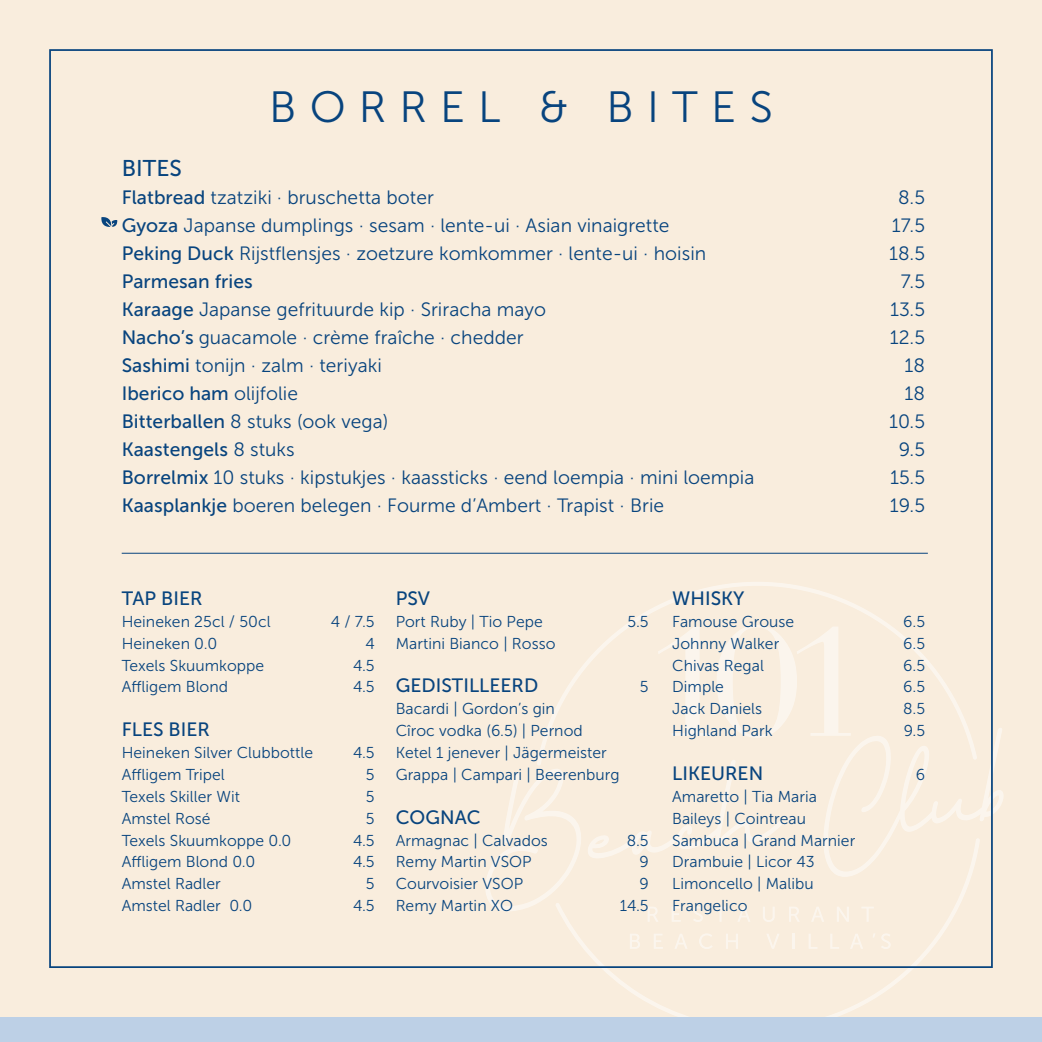
<style>
.page{position:relative;width:1042px;height:1042px;background:#f9eddd}
.page>*{position:absolute;margin:0;border:0;box-sizing:border-box;transform-origin:0 0}
.t1{font:43.75px "Museo Sans 300";letter-spacing:.3em;color:#08447e}
.t2{font:22.75px "Museo Sans 500";color:#08447e}
.t3{font:19.25px "Museo Sans 300";color:#08447e}
.t4{font:19.25px "Museo Sans 500";color:#08447e}
.t5{font:15.75px/21.9px "Museo Sans 300";color:#08447e}
.s1{font-family:"Museo Sans 500"}
.s2{font-family:"Museo Sans 300"}
</style>
<div class="page">
<svg style="left:626px;top:582px;width:263px;height:43px"></svg>
<svg style="left:565px;top:922px;width:385px;height:95px"></svg>
<svg style="left:486px;top:625px;width:517px;height:297px"></svg>
<svg style="left:630px;top:933px;width:10px;height:16px"></svg>
<svg style="left:654px;top:933px;width:9px;height:16px"></svg>
<svg style="left:674px;top:933px;width:13px;height:16px"></svg>
<svg style="left:699px;top:933px;width:14px;height:16px"></svg>
<svg style="left:726px;top:933px;width:12px;height:16px"></svg>
<svg style="left:766px;top:933px;width:13px;height:16px"></svg>
<svg style="left:792px;top:933px;width:2px;height:16px"></svg>
<svg style="left:808px;top:933px;width:9px;height:16px"></svg>
<svg style="left:830px;top:933px;width:9px;height:16px"></svg>
<svg style="left:850px;top:933px;width:13px;height:16px"></svg>
<svg style="left:872px;top:933px;width:3px;height:4px"></svg>
<svg style="left:881px;top:933px;width:10px;height:16px"></svg>
<div style="left:0;top:1017px;width:1042px;height:25px;background:#bdd0e6"></div>
<hr style="left:122px;top:553px;width:806px;height:1px;background:#08447e">
<svg style="left:101px;top:217px;width:16px;height:10px"></svg>
<h1 class="t1" style="left:269px;top:83px;width:505px">BORREL &amp; BITES</h1>
<h2 class="t2" style="left:122px;top:156px;width:62px">BITES</h2>
<p class="t3" style="left:122px;top:187px;width:314px"><span class="s1">Flatbread</span> tzatziki · bruschetta boter</p>
<p class="t3" style="left:898px;top:187px;width:28px">8.5</p>
<p class="t3" style="left:122px;top:215px;width:549px"><span class="s1">Gyoza</span> Japanse dumplings · sesam · lente-ui · Asian vinaigrette</p>
<p class="t3" style="left:892px;top:215px;width:35px">17.5</p>
<p class="t3" style="left:122px;top:243px;width:586px"><span class="s1">Peking Duck</span> Rijstflensjes · zoetzure komkommer · lente-ui · hoisin</p>
<p class="t3" style="left:889px;top:243px;width:37px">18.5</p>
<p class="t4" style="left:122px;top:271px;width:132px">Parmesan fries</p>
<p class="t3" style="left:901px;top:271px;width:26px">7.5</p>
<p class="t3" style="left:122px;top:299px;width:426px"><span class="s1">Karaage</span> Japanse gefrituurde kip · Sriracha mayo</p>
<p class="t3" style="left:890px;top:299px;width:37px">13.5</p>
<p class="t3" style="left:122px;top:327px;width:403px"><span class="s1">Nacho’s</span> guacamole · crème fraîche · chedder</p>
<p class="t3" style="left:889px;top:327px;width:37px">12.5</p>
<p class="t3" style="left:122px;top:355px;width:262px"><span class="s1">Sashimi</span> tonijn · zalm · teriyaki</p>
<p class="t3" style="left:904px;top:355px;width:22px">18</p>
<p class="t4" style="left:122px;top:383px;width:178px">Iberico ham <span class="s2">olijfolie</span></p>
<p class="t3" style="left:904px;top:383px;width:22px">18</p>
<p class="t3" style="left:122px;top:411px;width:268px"><span class="s1">Bitterballen</span> 8 stuks (ook vega)</p>
<p class="t3" style="left:889px;top:411px;width:38px">10.5</p>
<p class="t4" style="left:122px;top:439px;width:175px">Kaastengels <span class="s2">8 stuks</span></p>
<p class="t3" style="left:899px;top:439px;width:28px">9.5</p>
<p class="t3" style="left:122px;top:467px;width:634px"><span class="s1">Borrelmix</span> 10 stuks · kipstukjes · kaassticks · eend loempia · mini loempia</p>
<p class="t3" style="left:890px;top:467px;width:37px">15.5</p>
<p class="t3" style="left:122px;top:495px;width:544px"><span class="s1">Kaasplankje</span> boeren belegen · Fourme d’Ambert · Trapist · Brie</p>
<p class="t3" style="left:890px;top:495px;width:37px">19.5</p>
<p class="t4" style="left:122px;top:588px;width:82px">TAP BIER</p>
<p class="t5" style="left:122px;top:610px;width:150px">Heineken 25cl / 50cl</p>
<p class="t5" style="left:331px;top:610px;width:45px">4 / 7.5</p>
<p class="t5" style="left:122px;top:632px;width:97px">Heineken 0.0</p>
<p class="t5" style="left:365px;top:632px;width:11px">4</p>
<p class="t5" style="left:122px;top:654px;width:144px">Texels Skuumkoppe</p>
<p class="t5" style="left:353px;top:654px;width:23px">4.5</p>
<p class="t5" style="left:122px;top:676px;width:108px">Affligem Blond</p>
<p class="t5" style="left:353px;top:676px;width:23px">4.5</p>
<p class="t4" style="left:122px;top:719px;width:90px">FLES BIER</p>
<p class="t5" style="left:122px;top:742px;width:193px">Heineken Silver Clubbottle</p>
<p class="t5" style="left:353px;top:742px;width:23px">4.5</p>
<p class="t5" style="left:122px;top:764px;width:104px">Affligem Tripel</p>
<p class="t5" style="left:366px;top:764px;width:10px">5</p>
<p class="t5" style="left:122px;top:785px;width:120px">Texels Skiller Wit</p>
<p class="t5" style="left:366px;top:785px;width:10px">5</p>
<p class="t5" style="left:122px;top:807px;width:90px">Amstel Rosé</p>
<p class="t5" style="left:366px;top:807px;width:10px">5</p>
<p class="t5" style="left:122px;top:829px;width:171px">Texels Skuumkoppe 0.0</p>
<p class="t5" style="left:353px;top:829px;width:23px">4.5</p>
<p class="t5" style="left:122px;top:851px;width:135px">Affligem Blond 0.0</p>
<p class="t5" style="left:353px;top:851px;width:23px">4.5</p>
<p class="t5" style="left:122px;top:873px;width:101px">Amstel Radler</p>
<p class="t5" style="left:366px;top:873px;width:10px">5</p>
<p class="t5" style="left:122px;top:895px;width:132px">Amstel Radler 0.0</p>
<p class="t5" style="left:353px;top:895px;width:23px">4.5</p>
<p class="t4" style="left:396px;top:588px;width:36px">PSV</p>
<p class="t5" style="left:396px;top:610px;width:149px">Port Ruby | Tio Pepe</p>
<p class="t5" style="left:627px;top:610px;width:23px">5.5</p>
<p class="t5" style="left:396px;top:632px;width:161px">Martini Bianco | Rosso</p>
<p class="t4" style="left:396px;top:675px;width:144px">GEDISTILLEERD</p>
<p class="t5" style="left:640px;top:676px;width:10px">5</p>
<p class="t5" style="left:396px;top:698px;width:225px">Bacardi | Gordon’s gin<br>Cîroc vodka (6.5) | Pernod<br>Ketel 1 jenever | Jägermeister<br>Grappa | Campari | Beerenburg</p>
<p class="t4" style="left:396px;top:806px;width:86px">COGNAC</p>
<p class="t5" style="left:396px;top:829px;width:154px">Armagnac | Calvados</p>
<p class="t5" style="left:627px;top:829px;width:24px">8.5</p>
<p class="t5" style="left:396px;top:851px;width:137px">Remy Martin VSOP</p>
<p class="t5" style="left:639px;top:851px;width:11px">9</p>
<p class="t5" style="left:396px;top:873px;width:129px">Courvoisier VSOP</p>
<p class="t5" style="left:639px;top:873px;width:11px">9</p>
<p class="t5" style="left:396px;top:895px;width:119px">Remy Martin XO</p>
<p class="t5" style="left:620px;top:895px;width:30px">14.5</p>
<p class="t4" style="left:672px;top:588px;width:74px">WHISKY</p>
<p class="t5" style="left:672px;top:610px;width:124px">Famouse Grouse</p>
<p class="t5" style="left:903px;top:610px;width:23px">6.5</p>
<p class="t5" style="left:672px;top:632px;width:109px">Johnny Walker</p>
<p class="t5" style="left:903px;top:632px;width:23px">6.5</p>
<p class="t5" style="left:672px;top:654px;width:93px">Chivas Regal</p>
<p class="t5" style="left:903px;top:654px;width:23px">6.5</p>
<p class="t5" style="left:672px;top:676px;width:53px">Dimple</p>
<p class="t5" style="left:903px;top:676px;width:23px">6.5</p>
<p class="t5" style="left:672px;top:698px;width:91px">Jack Daniels</p>
<p class="t5" style="left:903px;top:698px;width:24px">8.5</p>
<p class="t5" style="left:672px;top:720px;width:102px">Highland Park</p>
<p class="t5" style="left:903px;top:720px;width:23px">9.5</p>
<p class="t4" style="left:672px;top:763px;width:93px">LIKEUREN</p>
<p class="t5" style="left:916px;top:764px;width:11px">6</p>
<p class="t5" style="left:672px;top:785px;width:185px">Amaretto | Tia Maria<br>Baileys | Cointreau<br>Sambuca | Grand Marnier<br>Drambuie | Licor 43<br>Limoncello | Malibu<br>Frangelico</p>
</div>
